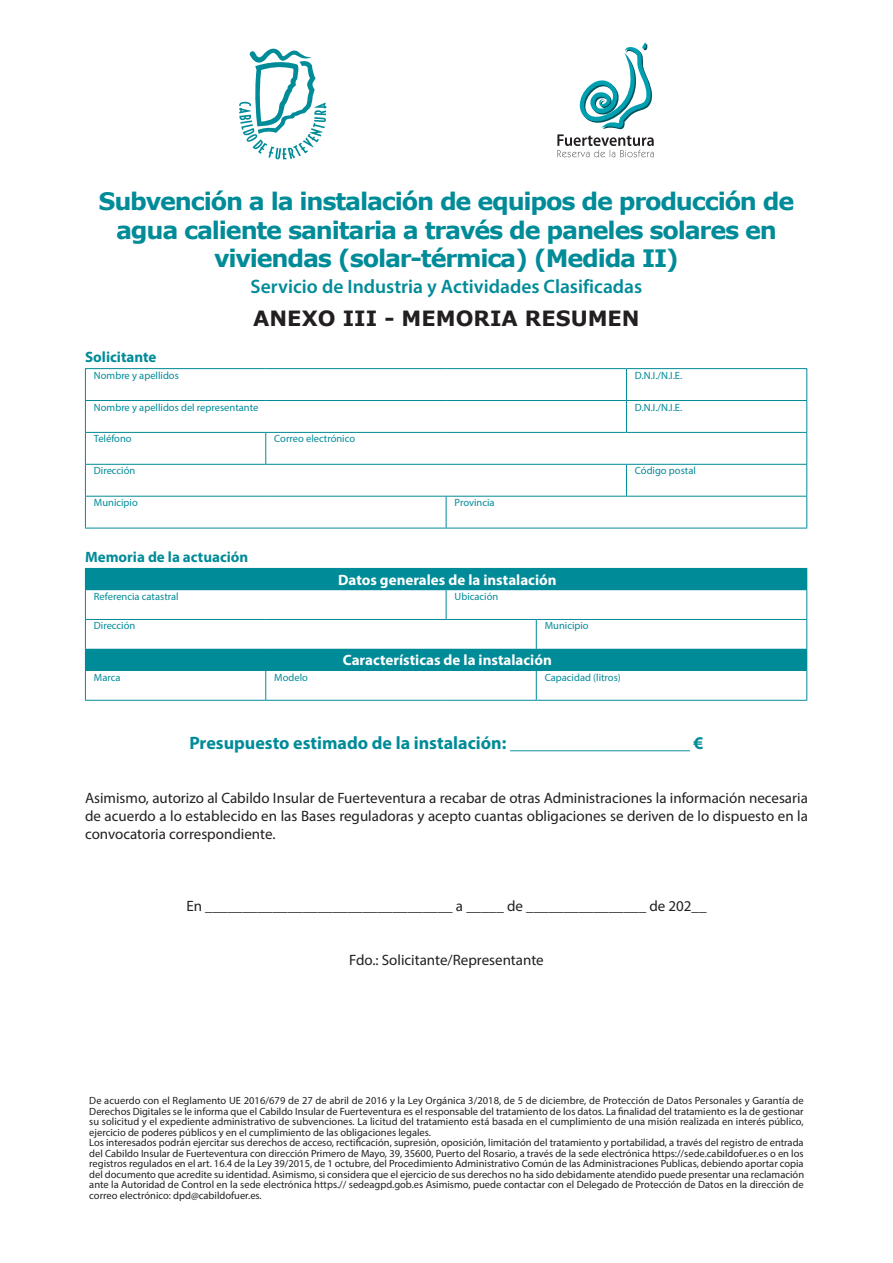
<style>
.page{position:relative;width:893px;height:1263px;background:#fff}
.page>*{position:absolute;margin:0;border:0;box-sizing:border-box;transform-origin:0 0}
.t1{font:700 24px/28.8px "Verdana";letter-spacing:-.05em;color:#008b98;text-align:center}
.t2{font:700 21px "Verdana";color:#231f20}
.t3{font:600 19.5px "Myriad Pro";color:#008b98}
.t4{font:700 18px "Myriad Pro";color:#008b98}
.t5{font:15px/18px "Myriad Pro";color:#231f20;text-align:justify}
.t6{font:700 15px "Myriad Pro";color:#fff}
.t7{font:700 15px "Myriad Pro";color:#008b98}
.t8{font:10.5px/10.5px "Myriad Pro";color:#231f20;text-align:justify}
.t9{font:10.5px "Myriad Pro";color:#008b98}
</style>
<div class="page">
<hr style="left:85px;top:368px;width:181px;height:1px;background:#008b98">
<hr style="left:85px;top:369px;width:1px;height:31px;background:#008b98">
<hr style="left:266px;top:368px;width:180px;height:1px;background:#008b98">
<hr style="left:446px;top:368px;width:180px;height:1px;background:#008b98">
<hr style="left:626px;top:368px;width:181px;height:1px;background:#008b98">
<hr style="left:626px;top:369px;width:1px;height:31px;background:#008b98">
<hr style="left:806px;top:369px;width:1px;height:31px;background:#008b98">
<hr style="left:85px;top:400px;width:181px;height:1px;background:#008b98">
<hr style="left:85px;top:401px;width:1px;height:31px;background:#008b98">
<hr style="left:266px;top:400px;width:180px;height:1px;background:#008b98">
<hr style="left:446px;top:400px;width:180px;height:1px;background:#008b98">
<hr style="left:626px;top:400px;width:181px;height:1px;background:#008b98">
<hr style="left:626px;top:401px;width:1px;height:31px;background:#008b98">
<hr style="left:806px;top:401px;width:1px;height:31px;background:#008b98">
<hr style="left:85px;top:432px;width:181px;height:1px;background:#008b98">
<hr style="left:85px;top:433px;width:1px;height:31px;background:#008b98">
<hr style="left:266px;top:432px;width:180px;height:1px;background:#008b98">
<hr style="left:265px;top:433px;width:1px;height:31px;background:#008b98">
<hr style="left:446px;top:432px;width:180px;height:1px;background:#008b98">
<hr style="left:626px;top:432px;width:181px;height:1px;background:#008b98">
<hr style="left:806px;top:433px;width:1px;height:31px;background:#008b98">
<hr style="left:85px;top:464px;width:181px;height:1px;background:#008b98">
<hr style="left:85px;top:465px;width:1px;height:31px;background:#008b98">
<hr style="left:266px;top:464px;width:180px;height:1px;background:#008b98">
<hr style="left:446px;top:464px;width:180px;height:1px;background:#008b98">
<hr style="left:626px;top:464px;width:181px;height:1px;background:#008b98">
<hr style="left:626px;top:465px;width:1px;height:31px;background:#008b98">
<hr style="left:806px;top:465px;width:1px;height:31px;background:#008b98">
<hr style="left:85px;top:496px;width:181px;height:1px;background:#008b98">
<hr style="left:85px;top:497px;width:1px;height:31px;background:#008b98">
<hr style="left:266px;top:496px;width:180px;height:1px;background:#008b98">
<hr style="left:446px;top:496px;width:180px;height:1px;background:#008b98">
<hr style="left:446px;top:497px;width:1px;height:31px;background:#008b98">
<hr style="left:626px;top:496px;width:181px;height:1px;background:#008b98">
<hr style="left:806px;top:497px;width:1px;height:31px;background:#008b98">
<hr style="left:85px;top:528px;width:181px;height:1px;background:#008b98">
<hr style="left:266px;top:528px;width:180px;height:1px;background:#008b98">
<hr style="left:446px;top:528px;width:180px;height:1px;background:#008b98">
<hr style="left:626px;top:528px;width:181px;height:1px;background:#008b98">
<div style="left:85px;top:568px;width:722px;height:22px;background:#008b98"></div>
<div style="left:85px;top:649px;width:722px;height:21px;background:#008b98"></div>
<svg style="left:446px;top:590px;width:1px;height:29px"></svg>
<hr style="left:85px;top:619px;width:181px;height:1px;background:#008b98">
<hr style="left:266px;top:619px;width:180px;height:1px;background:#008b98">
<hr style="left:446px;top:619px;width:90px;height:1px;background:#008b98">
<hr style="left:536px;top:619px;width:271px;height:1px;background:#008b98">
<svg style="left:536px;top:620px;width:1px;height:29px"></svg>
<hr style="left:85px;top:670px;width:181px;height:1px;background:#008b98">
<svg style="left:85px;top:590px;width:1px;height:110px"></svg>
<hr style="left:266px;top:670px;width:180px;height:1px;background:#008b98">
<svg style="left:265px;top:671px;width:1px;height:29px"></svg>
<hr style="left:446px;top:670px;width:90px;height:1px;background:#008b98">
<hr style="left:536px;top:670px;width:271px;height:1px;background:#008b98">
<svg style="left:536px;top:671px;width:1px;height:29px"></svg>
<svg style="left:806px;top:590px;width:1px;height:110px"></svg>
<hr style="left:85px;top:700px;width:181px;height:1px;background:#008b98">
<hr style="left:266px;top:700px;width:180px;height:1px;background:#008b98">
<hr style="left:446px;top:700px;width:90px;height:1px;background:#008b98">
<hr style="left:536px;top:700px;width:271px;height:1px;background:#008b98">
<svg style="left:557px;top:43px;width:97px;height:114px"></svg>
<svg style="left:239px;top:48px;width:88px;height:111px"></svg>
<p class="t1" style="left:98px;top:186px;width:697px">Subvención a la instalación de equipos de producción de agua caliente sanitaria a través de paneles solares en viviendas (solar-térmica) (Medida II)</p>
<p class="t3" style="left:251px;top:274px;width:393px">Servicio de Industria y Actividades Clasificadas</p>
<p class="t2" style="left:253px;top:304px;width:388px">ANEXO III - MEMORIA RESUMEN</p>
<p class="t7" style="left:85px;top:347px;width:73px">Solicitante</p>
<p class="t9" style="left:94px;top:369px;width:86px">Nombre y apellidos</p>
<p class="t9" style="left:635px;top:369px;width:49px">D.N.I./N.I.E.</p>
<p class="t9" style="left:94px;top:400px;width:166px">Nombre y apellidos del representante</p>
<p class="t9" style="left:635px;top:400px;width:49px">D.N.I./N.I.E.</p>
<p class="t9" style="left:94px;top:432px;width:39px">Teléfono</p>
<p class="t9" style="left:274px;top:432px;width:82px">Correo electrónico</p>
<p class="t9" style="left:94px;top:464px;width:43px">Dirección</p>
<p class="t9" style="left:635px;top:464px;width:62px">Código postal</p>
<p class="t9" style="left:94px;top:496px;width:45px">Municipio</p>
<p class="t9" style="left:455px;top:496px;width:41px">Provincia</p>
<p class="t7" style="left:85px;top:547px;width:165px">Memoria de la actuación</p>
<p class="t6" style="left:338px;top:570px;width:220px">Datos generales de la instalación</p>
<p class="t9" style="left:94px;top:590px;width:86px">Referencia catastral</p>
<p class="t9" style="left:455px;top:590px;width:45px">Ubicación</p>
<p class="t9" style="left:94px;top:619px;width:43px">Dirección</p>
<p class="t9" style="left:545px;top:619px;width:45px">Municipio</p>
<p class="t6" style="left:343px;top:651px;width:210px">Características de la instalación</p>
<p class="t9" style="left:94px;top:670px;width:28px">Marca</p>
<p class="t9" style="left:274px;top:670px;width:35px">Modelo</p>
<p class="t9" style="left:545px;top:670px;width:78px">Capacidad (litros)</p>
<p class="t4" style="left:189px;top:731px;width:516px">Presupuesto estimado de la instalación: ____________________ €</p>
<p class="t5" style="left:85px;top:788px;width:724px">Asimismo, autorizo al Cabildo Insular de Fuerteventura a recabar de otras Administraciones la información necesaria de acuerdo a lo establecido en las Bases reguladoras y acepto cuantas obligaciones se deriven de lo dispuesto en la convocatoria correspondiente.</p>
<p class="t5" style="left:186px;top:896px;width:522px">En _________________________________ a _____ de ________________ de 202__</p>
<p class="t5" style="left:349px;top:950px;width:196px">Fdo.: Solicitante/Representante</p>
<p class="t8" style="left:89px;top:1095px;width:716px">De acuerdo con el Reglamento UE 2016/679 de 27 de abril de 2016 y la Ley Orgánica 3/2018, de 5 de diciembre, de Protección de Datos Personales y Garantía de Derechos Digitales se le informa que el Cabildo Insular de Fuerteventura es el responsable del tratamiento de los datos. La finalidad del tratamiento es la de gestionar su solicitud y el expediente administrativo de subvenciones. La licitud del tratamiento está basada en el cumplimiento de una misión realizada en interés público, ejercicio de poderes públicos y en el cumplimiento de las obligaciones legales.</p>
<p class="t8" style="left:89px;top:1137px;width:716px">Los interesados podrán ejercitar sus derechos de acceso, rectificación, supresión, oposición, limitación del tratamiento y portabilidad, a través del registro de entrada del Cabildo Insular de Fuerteventura con dirección Primero de Mayo, 39, 35600, Puerto del Rosario, a través de la sede electrónica https://sede.cabildofuer.es o en los registros regulados en el art. 16.4 de la Ley 39/2015, de 1 octubre, del Procedimiento Administrativo Común de las Administraciones Publicas, debiendo aportar copia del documento que acredite su identidad. Asimismo, si considera que el ejercicio de sus derechos no ha sido debidamente atendido puede presentar una reclamación ante la Autoridad de Control en la sede electrónica https.// sedeagpd.gob.es Asimismo, puede contactar con el Delegado de Protección de Datos en la dirección de correo electrónico: dpd@cabildofuer.es.</p>
</div>
